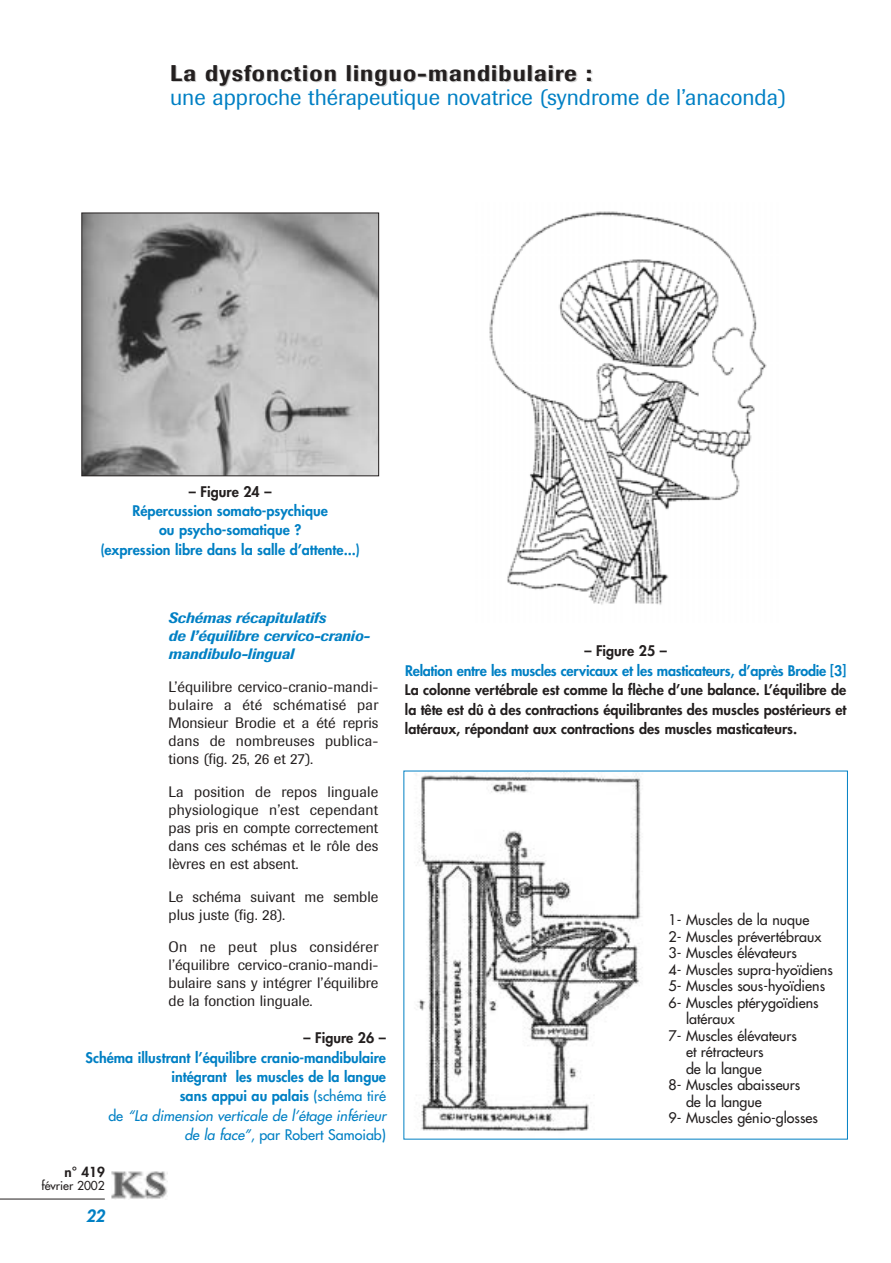
<style>
.page{position:relative;width:891px;height:1263px;background:#fff}
.page>*{position:absolute;margin:0;border:0;box-sizing:border-box;transform-origin:0 0}
.t1{font:22.5px/23px "Imago";color:#0080c4}
.t2{font:italic 800 16.5px "Futura";color:#0080c4}
.t3{font:15px/18px "Imago";color:#231f1f;text-align:justify}
.t4{font:italic 500 15px/18px "Imago";color:#0080c4}
.t5{font:800 14.25px/19.4px "Futura";color:#0080c4;text-align:center}
.t6{font:14.25px "Futura";color:#231f1f}
.t7{font:800 14.25px/19.4px "Futura";color:#231f1f;text-align:justify}
.t8{font:800 13.5px "Futura";color:#231f1f}
.t9{font:12px "Futura";color:#231f1f}
.s1{font-weight:500;color:#ccc}
.s2{font-weight:500;color:#231f1f}
.s3{font-weight:400}
.s4{font-weight:400;font-style:italic}
</style>
<div class="page">
<hr style="left:0;top:1199px;width:105px;height:1px;background:#231f1f">
<img style="left:111px;top:1171px;width:56px;height:28px">
<img style="left:83px;top:215px;width:294px;height:259px">
<div style="left:81px;top:213px;width:298px;height:263px;border:1px solid #231f1f"></div>
<img style="left:489px;top:211px;width:278px;height:394px">
<img style="left:416px;top:773px;width:226px;height:358px">
<h1 class="t1" style="left:170px;top:65px;width:617px"><span class="s1">La dysfonction linguo-mandibulair</span><span class="s2">e :<br></span>une approche thérapeutique novatrice (syndrome de l’anaconda)</h1>
<p class="t7" style="left:189px;top:483px;width:84px">– Figure 24 –</p>
<p class="t5" style="left:101px;top:502px;width:261px">Répercussion somato-psychique<br>ou psycho-somatique ?<br>(expression libre dans la salle d’attente...)</p>
<p class="t4" style="left:169px;top:610px;width:203px">Schémas récapitulatifs<br>de l’équilibre cervico-cranio&shy;mandibulo-lingual</p>
<p class="t3" style="left:169px;top:679px;width:211px">L’équilibre cervico-cranio-mandi&shy;bulaire a été schématisé par Monsieur Brodie et a été repris dans de nombreuses publica&shy;tions (fig. 25, 26 et 27).</p>
<p class="t3" style="left:169px;top:784px;width:211px">La position de repos linguale physiologique n’est cependant pas pris en compte correctement dans ces schémas et le rôle des lèvres en est absent.</p>
<p class="t3" style="left:169px;top:889px;width:211px">Le schéma suivant me semble plus juste (fig. 28).</p>
<p class="t3" style="left:169px;top:940px;width:211px">On ne peut plus considérer l’équilibre cervico-cranio-mandi&shy;bulaire sans y intégrer l’équilibre de la fonction linguale.</p>
<p class="t7" style="left:304px;top:1029px;width:84px">– Figure 26 –</p>
<p class="t5" style="left:86px;top:1049px;width:302px;text-align:right">Schéma illustrant l’équilibre cranio-mandibulaire intégrant les muscles de la langue<br>sans appui au palais <span class="s3">(schéma tiré<br>de</span> <span class="s4">“La dimension verticale de l’étage inférieur<br>de la face”</span><span class="s3">, par Robert Samoiab)</span></p>
<p class="t8" style="left:64px;top:1165px;width:42px">n° 419</p>
<p class="t9" style="left:41px;top:1180px;width:65px">février 2002</p>
<p class="t2" style="left:86px;top:1208px;width:21px">22</p>
<p class="t7" style="left:584px;top:643px;width:84px">– Figure 25 –</p>
<p class="t5" style="left:405px;top:662px;width:443px">Relation entre les muscles cervicaux et les masticateurs, d’après Brodie [3]</p>
<p class="t7" style="left:405px;top:681px;width:443px">La colonne vertébrale est comme la flèche d’une balance. L’équilibre de la tête est dû à des contractions équilibrantes des muscles postérieurs et latéraux, répondant aux contractions des muscles masticateurs.</p>
<p class="t6" style="left:669px;top:913px;width:142px">1- Muscles de la nuque</p>
<p class="t6" style="left:669px;top:929px;width:154px">2- Muscles prévertébraux</p>
<p class="t6" style="left:669px;top:946px;width:130px">3- Muscles élévateurs</p>
<p class="t6" style="left:669px;top:962px;width:166px">4- Muscles supra-hyoïdiens</p>
<p class="t6" style="left:669px;top:979px;width:158px">5- Muscles sous-hyoïdiens</p>
<p class="t6" style="left:669px;top:995px;width:152px">6- Muscles ptérygoïdiens</p>
<p class="t6" style="left:686px;top:1012px;width:50px">latéraux</p>
<p class="t6" style="left:669px;top:1028px;width:130px">7- Muscles élévateurs</p>
<p class="t6" style="left:686px;top:1045px;width:79px">et rétracteurs</p>
<p class="t6" style="left:686px;top:1061px;width:77px">de la langue</p>
<p class="t6" style="left:669px;top:1078px;width:133px">8- Muscles abaisseurs</p>
<p class="t6" style="left:686px;top:1094px;width:77px">de la langue</p>
<p class="t6" style="left:669px;top:1111px;width:151px">9- Muscles génio-glosses</p>
</div>
